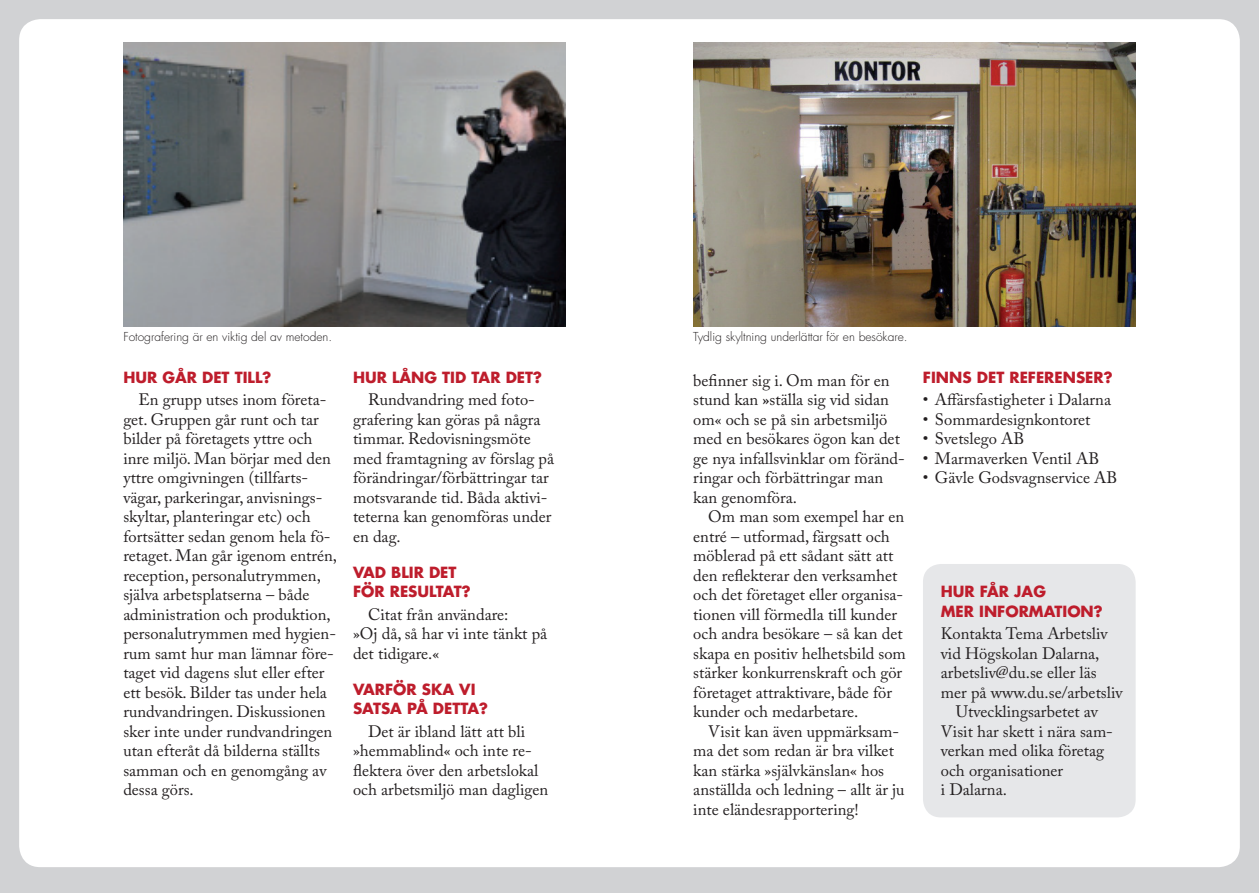
<style>
.page{position:relative;width:1259px;height:893px;background:#d1d2d4}
.page>*{position:absolute;margin:0;border:0;box-sizing:border-box;transform-origin:0 0}
.t1{font:16.5px/19.5px "Adobe Caslon Pro";color:#231f20}
.t2{font:700 15px/19.5px "Futura Std";letter-spacing:.1em;color:#be1d2c}
.t3{font:700 15px/19.5px "Futura Std";letter-spacing:.07em;color:#be1d2c}
.t4{font:300 12px "Futura Std";color:#231f20}
.s1{font-weight:600}
</style>
<div class="page">
<div style="left:19px;top:19px;width:1220px;height:848px;background:#fff;border-radius:21px"></div>
<img style="left:123px;top:43px;width:443px;height:284px">
<div style="left:923px;top:564px;width:212px;height:253px;background:#e6e7e9;border-radius:18px"></div>
<img style="left:693px;top:43px;width:442px;height:284px">
<p class="t4" style="left:123px;top:330px;width:210px">Fotografering är en viktig del av metoden.</p>
<p class="t4" style="left:693px;top:330px;width:216px">Tydlig skyltning underlättar för en besökare.</p>
<p class="t2" style="left:123px;top:367px;width:150px">HUR GÅR DET TILL?</p>
<p class="t1" style="left:123px;top:390px;width:215px;text-indent:15px">En grupp utses inom företa&shy;get. Gruppen går runt och tar bilder på företagets yttre och inre miljö. Man börjar med den yttre omgivningen (tillfarts&shy;vägar, parkeringar, anvisnings&shy;skyltar, planteringar etc) och fortsätter sedan genom hela fö&shy;retaget. Man går igenom entrén, reception, personalutrymmen, själva arbetsplatserna – både administration och produktion, personalutrymmen med hygien&shy;rum samt hur man lämnar före&shy;taget vid dagens slut eller efter ett besök. Bilder tas under hela rundvandringen. Diskussionen sker inte under rundvandringen utan efteråt då bilderna ställts samman och en genomgång av dessa görs.</p>
<p class="t2" style="left:353px;top:367px;width:191px">HUR LÅNG TID TAR DET?</p>
<p class="t1" style="left:353px;top:390px;width:203px;text-indent:15px">Rundvandring med foto&shy;grafering kan göras på några timmar. Redovisningsmöte med framtagning av förslag på förändringar/förbättringar tar motsvarande tid. Båda aktivi&shy;teterna kan genomföras under en dag.</p>
<p class="t3" style="left:353px;top:562px;width:119px">VAD BLI R DET<br>FÖR RES ULTAT?</p>
<p class="t1" style="left:353px;top:604px;width:196px;text-indent:15px">Citat från användare:<br>»Oj då, så har vi inte tänkt på det tidigare.«</p>
<p class="t2" style="left:353px;top:679px;width:137px">VARFÖR SKA VI<br>SATSA PÅ DETTA?</p>
<p class="t1" style="left:353px;top:721px;width:197px;text-indent:15px">Det är ibland lätt att bli »hemmablind« och inte re&shy;flektera över den arbetslokal och arbetsmiljö man dagligen</p>
<p class="t1" style="left:693px;top:370px;width:213px">befinner sig i. Om man för en stund kan <span class="s1">»</span>ställa sig vid sidan om« och se på sin arbetsmiljö med en besökares ögon kan det ge nya infallsvinklar om föränd&shy;ringar och förbättringar man kan genomföra.</p>
<p class="t1" style="left:693px;top:507px;width:214px;text-indent:15px">Om man som exempel har en entré – utformad, färgsatt och möblerad på ett sådant sätt att den reflekterar den verksamhet och det företaget eller organisa&shy;tionen vill förmedla till kunder och andra besökare – så kan det skapa en positiv helhetsbild som stärker konkurrenskraft och gör företaget attraktivare, både för kunder och medarbetare.</p>
<p class="t1" style="left:693px;top:721px;width:213px;text-indent:15px">Visit kan även uppmärksam&shy;ma det som redan är bra vilket kan stärka »självkänslan« hos anställda och ledning – allt är ju inte eländesrapportering!</p>
<p class="t2" style="left:923px;top:367px;width:19px">FINNS</p>
<p class="t2" style="left:976px;top:367px;width:88px">DET REFE RENSE</p>
<p class="t2" style="left:1093px;top:367px;width:21px">R?</p>
<p class="t1" style="left:923px;top:390px;width:190px">• Affärsfastigheter i Dalarna</p>
<p class="t1" style="left:923px;top:409px;width:169px">• Sommardesignkontoret</p>
<p class="t1" style="left:923px;top:429px;width:103px">• Svetslego AB</p>
<p class="t1" style="left:923px;top:448px;width:178px">• Marmaverken Ventil AB</p>
<p class="t1" style="left:923px;top:468px;width:196px">• Gävle Godsvagnservice AB</p>
<p class="t2" style="left:941px;top:581px;width:107px">HUR FÅR JAG<br>MER INFO</p>
<p class="t2" style="left:1018px;top:601px;width:55px">RMATION</p>
<p class="t2" style="left:1094px;top:601px;width:10px">?</p>
<p class="t1" style="left:941px;top:624px;width:168px">Kontakta Tema Arbetsliv</p>
<p class="t1" style="left:941px;top:643px;width:160px">vid Högskolan Dalarna,</p>
<p class="t1" style="left:941px;top:663px;width:157px">arbetsliv@du.se eller läs</p>
<p class="t1" style="left:941px;top:682px;width:183px">mer på www.du.se/arbetsliv</p>
<p class="t1" style="left:956px;top:702px;width:144px">Utvecklingsarbetet av</p>
<p class="t1" style="left:941px;top:721px;width:174px">Visit har skett i nära sam-</p>
<p class="t1" style="left:941px;top:741px;width:165px">verkan med olika företag</p>
<p class="t1" style="left:941px;top:760px;width:124px">och organisationer</p>
<p class="t1" style="left:941px;top:780px;width:68px">i Dalarna.</p>
</div>
